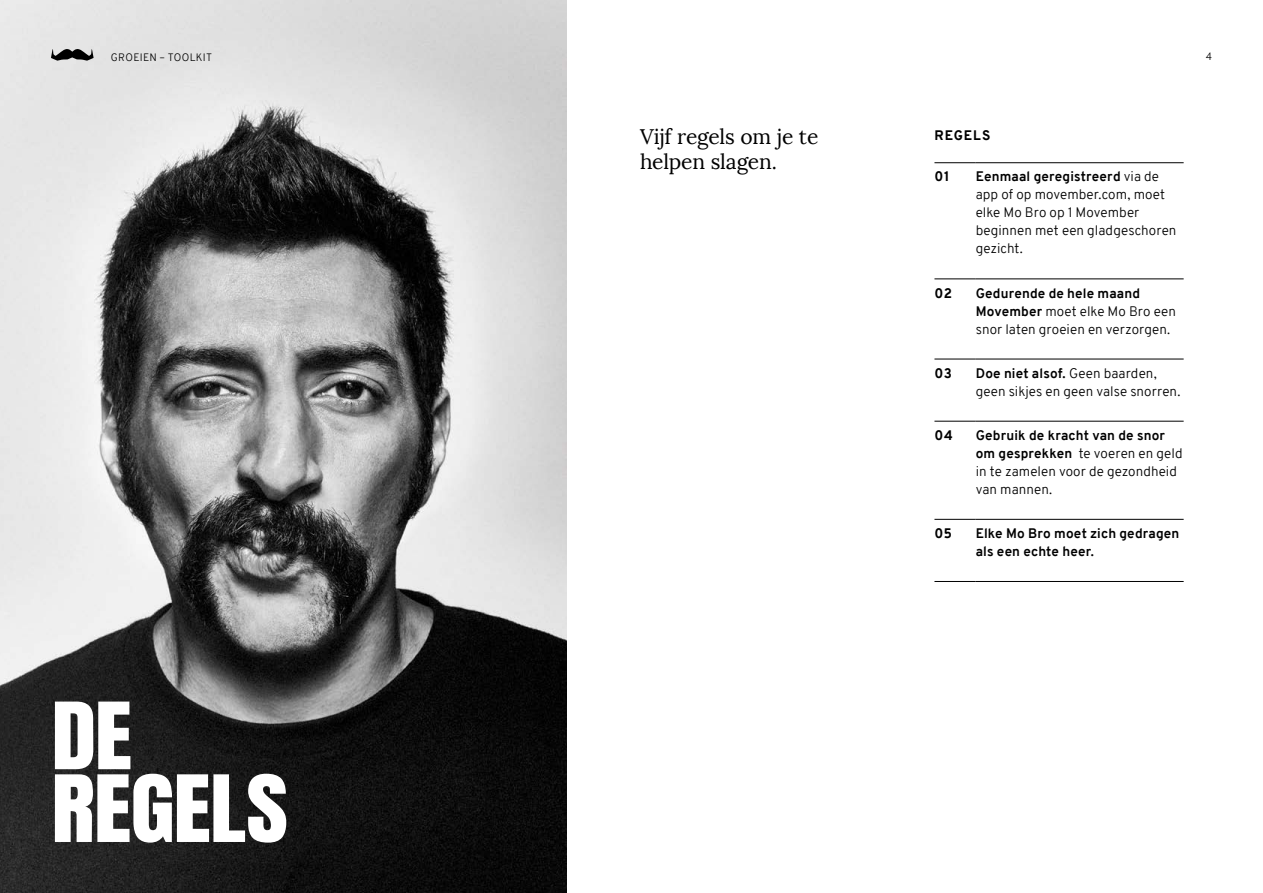
<style>
.page{position:relative;width:1263px;height:893px;background:#fff}
.page>*{position:absolute;margin:0;border:0;box-sizing:border-box;transform-origin:0 0}
.t1{font:78.75px/72.8px "Anton";letter-spacing:-.01em;color:#fff;scale:1.15 1}
.t2{font:21px "Lora";letter-spacing:-.01em;color:#000}
.t3{font:300 13.5px/18px "Overpass";letter-spacing:.005em;color:#000}
.t4{font:700 13.5px/18px "Overpass";letter-spacing:.01em;color:#000}
.t5{font:800 13.5px "Overpass";letter-spacing:.055em;color:#000}
.t6{font:300 10.5px "Overpass";letter-spacing:.03em;color:#000}
.s1{font-weight:700}
</style>
<div class="page">
<img style="left:0;top:0;width:566px;height:893px">
<svg style="left:51px;top:49px;width:43px;height:12px"></svg>
<hr style="left:934px;top:162px;width:42px;height:1px;background:#000">
<hr style="left:976px;top:162px;width:208px;height:1px;background:#000">
<hr style="left:934px;top:279px;width:42px;height:1px;background:#000">
<hr style="left:976px;top:279px;width:208px;height:1px;background:#000">
<hr style="left:934px;top:359px;width:42px;height:1px;background:#000">
<hr style="left:976px;top:359px;width:208px;height:1px;background:#000">
<hr style="left:934px;top:421px;width:42px;height:1px;background:#000">
<hr style="left:976px;top:421px;width:208px;height:1px;background:#000">
<hr style="left:934px;top:519px;width:42px;height:1px;background:#000">
<hr style="left:976px;top:519px;width:208px;height:1px;background:#000">
<hr style="left:934px;top:581px;width:42px;height:1px;background:#000">
<hr style="left:976px;top:581px;width:208px;height:1px;background:#000">
<p class="t6" style="left:111px;top:49px;width:103px">GROEIEN – TOOLKIT</p>
<p class="t6" style="left:1206px;top:49px;width:8px">4</p>
<h1 class="t1" style="left:51px;top:706px;width:207px">DE<br>REGELS</h1>
<h2 class="t2" style="left:640px;top:124px;width:180px">Vijf regels om je te</h2>
<p class="t5" style="left:934px;top:126px;width:57px">REGELS</p>
<h2 class="t2" style="left:640px;top:149px;width:138px">helpen slagen.</h2>
<p class="t5" style="left:934px;top:167px;width:17px">01</p>
<p class="t3" style="left:976px;top:168px;width:202px"><span class="s1">Eenmaal geregistreerd</span> via de app of op movember.com, moet elke Mo Bro op 1 Movember beginnen met een gladgeschoren gezicht.</p>
<p class="t5" style="left:934px;top:283px;width:19px">02</p>
<p class="t3" style="left:976px;top:284px;width:202px"><span class="s1">Gedurende de hele maand<br>Movember</span> moet elke Mo Bro een snor laten groeien en verzorgen.</p>
<p class="t5" style="left:934px;top:363px;width:19px">03</p>
<p class="t3" style="left:976px;top:364px;width:206px"><span class="s1">Doe niet alsof.</span> Geen baarden, geen sikjes en geen valse snorren.</p>
<p class="t5" style="left:934px;top:425px;width:20px">04</p>
<p class="t3" style="left:976px;top:426px;width:208px"><span class="s1">Gebruik de kracht van de snor om gesprekken</span> te voeren en geld in te zamelen voor de gezondheid van mannen.</p>
<p class="t5" style="left:934px;top:524px;width:19px">05</p>
<p class="t4" style="left:976px;top:524px;width:205px">Elke Mo Bro moet zich gedragen als een echte heer.</p>
</div>
